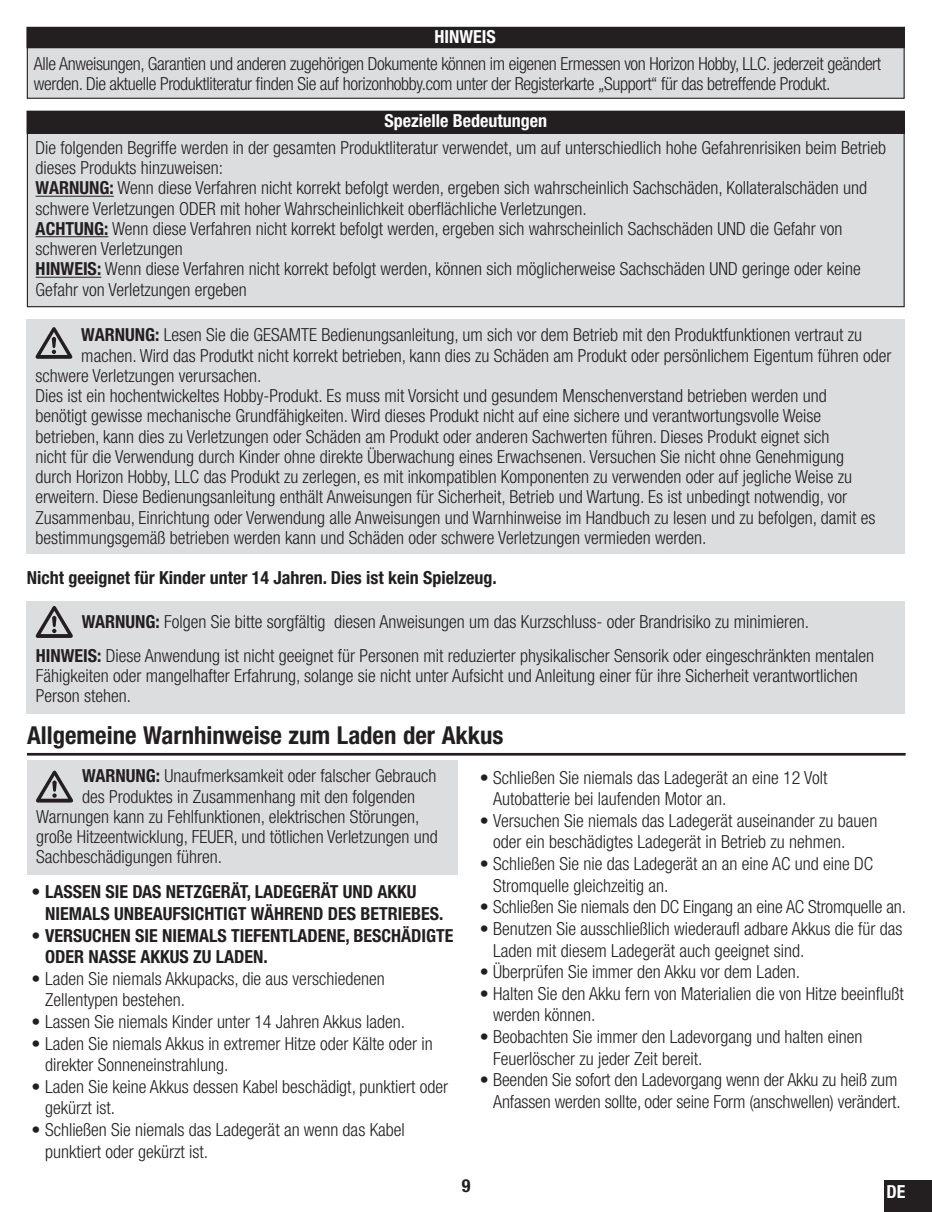
<style>
.page{position:relative;width:932px;height:1212px;background:#fff}
.page>*{position:absolute;margin:0;border:0;box-sizing:border-box;transform-origin:0 0}
.SPM_Main_Header{font:700 condensed 24.75px "Helvetica Neue LT Std";color:#231f20}
.SPM_Body_Text{font:300 condensed 18px/21.6px "Helvetica Neue LT Std";color:#231f20}
.SPM_Caution_Warning{font:300 condensed 18px "Helvetica Neue LT Std";color:#231f20}
.SPM_Notice{font:300 condensed 18px/20.2px "Helvetica Neue LT Std";color:#231f20}
.SPM_Body_Text-2{font:300 condensed 18px/20.2px "Helvetica Neue LT Std";letter-spacing:-.02em;color:#231f20}
.SPM_Body_Text-3{font:700 condensed 18px/21.6px "Helvetica Neue LT Std";color:#231f20}
.SPM_Single_line_Caut{font:300 condensed 18px "Helvetica Neue LT Std";color:#231f20}
.SPM_Subhead{font:700 condensed 18px "Helvetica Neue LT Std";color:#fff}
.s1{font-weight:700}
</style>
<div class="page">
<div style="left:883px;top:1180px;width:48px;height:32px;background:#231f20"></div>
<hr style="left:27px;top:753px;width:878px;height:1px;background:#231f20">
<hr style="left:27px;top:754px;width:878px;height:1px;background:#231f20">
<div style="left:27px;top:760px;width:430px;height:115px;background:#dcdddf"></div>
<svg style="left:36px;top:771px;width:37px;height:31px"></svg>
<div style="left:27px;top:329px;width:877px;height:225px;background:#dcdddf"></div>
<div style="left:27px;top:320px;width:877px;height:74px;background:#dcdddf"></div>
<svg style="left:36px;top:327px;width:36px;height:32px"></svg>
<div style="left:27px;top:28px;width:876px;height:70px;background:#dcdddf"></div>
<div style="left:27px;top:27px;width:877px;height:72px;border:1px solid #231f20"></div>
<div style="left:27px;top:111px;width:876px;height:196px;background:#dcdddf"></div>
<div style="left:27px;top:111px;width:877px;height:22px;background:#231f20"></div>
<div style="left:27px;top:111px;width:877px;height:23px;border:1px solid #231f20"></div>
<div style="left:27px;top:27px;width:877px;height:21px;background:#231f20"></div>
<hr style="left:36px;top:196px;width:78px;height:1px;background:#231f20">
<hr style="left:36px;top:236px;width:72px;height:1px;background:#231f20">
<hr style="left:36px;top:277px;width:65px;height:1px;background:#231f20">
<div style="left:27px;top:601px;width:877px;height:39px;background:#dcdddf"></div>
<div style="left:27px;top:640px;width:877px;height:74px;background:#dcdddf"></div>
<svg style="left:36px;top:606px;width:37px;height:32px"></svg>
<p class="SPM_Subhead" style="left:434px;top:26px;width:63px">HINWEIS</p>
<p class="SPM_Body_Text-2" style="left:34px;top:53px;width:848px">Alle Anweisungen, Garantien und anderen zugehörigen Dokumente können im eigenen Ermessen von Horizon Hobby, LLC. jederzeit geändert werden. Die aktuelle Produktliteratur finden Sie auf horizonhobby.com unter der Registerkarte „Support“ für das betreffende Produkt.</p>
<p class="SPM_Subhead" style="left:384px;top:109px;width:164px">Spezielle Bedeutungen</p>
<p class="SPM_Body_Text" style="left:36px;top:137px;width:851px;line-height:20.2px">Die folgenden Begriffe werden in der gesamten Produktliteratur verwendet, um auf unterschiedlich hohe Gefahrenrisiken beim Betrieb dieses Produkts hinzuweisen:</p>
<p class="SPM_Body_Text" style="left:36px;top:178px;width:832px;line-height:20.2px"><span class="s1">WARNUNG:</span> Wenn diese Verfahren nicht korrekt befolgt werden, ergeben sich wahrscheinlich Sachschäden, Kollateralschäden und schwere Verletzungen ODER mit hoher Wahrscheinlichkeit oberflächliche Verletzungen.</p>
<p class="SPM_Body_Text" style="left:36px;top:218px;width:808px;line-height:20.2px"><span class="s1">ACHTUNG:</span> Wenn diese Verfahren nicht korrekt befolgt werden, ergeben sich wahrscheinlich Sachschäden UND die Gefahr von schweren Verletzungen</p>
<p class="SPM_Body_Text" style="left:36px;top:259px;width:826px;line-height:20.2px"><span class="s1">HINWEIS:</span> Wenn diese Verfahren nicht korrekt befolgt werden, können sich möglicherweise Sachschäden UND geringe oder keine<br>Gefahr von Verletzungen ergeben</p>
<p class="SPM_Caution_Warning" style="left:81px;top:325px;width:782px"><span class="s1">WARNUNG:</span> Lesen Sie die GESAMTE Bedienungsanleitung, um sich vor dem Betrieb mit den Produktfunktionen vertraut zu</p>
<p class="SPM_Caution_Warning" style="left:81px;top:345px;width:811px">machen. Wird das Produtkt nicht korrekt betrieben, kann dies zu Schäden am Produkt oder persönlichem Eigentum führen oder</p>
<p class="SPM_Caution_Warning" style="left:36px;top:365px;width:227px">schwere Verletzungen verursachen.</p>
<p class="SPM_Body_Text" style="left:36px;top:385px;width:841px;line-height:20.2px">Dies ist ein hochentwickeltes Hobby-Produkt. Es muss mit Vorsicht und gesundem Menschenverstand betrieben werden und benötigt gewisse mechanische Grundfähigkeiten. Wird dieses Produkt nicht auf eine sichere und verantwortungsvolle Weise betrieben, kann dies zu Verletzungen oder Schäden am Produkt oder anderen Sachwerten führen. Dieses Produkt eignet sich<br>nicht für die Verwendung durch Kinder ohne direkte Überwachung eines Erwachsenen. Versuchen Sie nicht ohne Genehmigung durch Horizon Hobby, LLC das Produkt zu zerlegen, es mit inkompatiblen Komponenten zu verwenden oder auf jegliche Weise zu erweitern. Diese Bedienungsanleitung enthält Anweisungen für Sicherheit, Betrieb und Wartung. Es ist unbedingt notwendig, vor Zusammenbau, Einrichtung oder Verwendung alle Anweisungen und Warnhinweise im Handbuch zu lesen und zu befolgen, damit es bestimmungsgemäß betrieben werden kann und Schäden oder schwere Verletzungen vermieden werden.</p>
<p class="SPM_Body_Text-3" style="left:27px;top:566px;width:471px">Nicht geeignet für Kinder unter 14 Jahren. Dies ist kein Spielzeug.</p>
<p class="SPM_Single_line_Caut" style="left:82px;top:611px;width:728px"><span class="s1">WARNUNG:</span> Folgen Sie bitte sorgfältig diesen Anweisungen um das Kurzschluss- oder Brandrisiko zu minimieren.</p>
<p class="SPM_Notice" style="left:36px;top:645px;width:839px"><span class="s1">HINWEIS:</span> Diese Anwendung ist nicht geeignet für Personen mit reduzierter physikalischer Sensorik oder eingeschränkten mentalen<br>Fähigkeiten oder mangelhafter Erfahrung, solange sie nicht unter Aufsicht und Anleitung einer für ihre Sicherheit verantwortlichen<br>Person stehen.</p>
<p class="SPM_Main_Header" style="left:27px;top:720px;width:478px">Allgemeine Warnhinweise zum Laden der Akkus</p>
<p class="SPM_Caution_Warning" style="left:82px;top:766px;width:356px"><span class="s1">WARNUNG:</span> Unaufmerksamkeit oder falscher Gebrauch</p>
<p class="SPM_Caution_Warning" style="left:82px;top:786px;width:334px">des Produktes in Zusammenhang mit den folgenden</p>
<p class="SPM_Caution_Warning" style="left:36px;top:806px;width:384px">Warnungen kann zu Fehlfunktionen, elektrischen Störungen,</p>
<p class="SPM_Caution_Warning" style="left:36px;top:826px;width:403px">große Hitzeentwicklung, FEUER, und tötlichen Verletzungen und</p>
<p class="SPM_Caution_Warning" style="left:36px;top:847px;width:187px">Sachbeschädigungen führen.</p>
<p class="SPM_Body_Text-3" style="left:45px;top:881px;width:400px;text-indent:-14px">• LASSEN SIE DAS NETZGERÄT, LADEGERÄT UND AKKU<br>NIEMALS UNBEAUFSICHTIGT WÄHREND DES BETRIEBES.</p>
<p class="SPM_Body_Text-3" style="left:45px;top:924px;width:410px;text-indent:-14px">• VERSUCHEN SIE NIEMALS TIEFENTLADENE, BESCHÄDIGTE<br>ODER NASSE AKKUS ZU LADEN.</p>
<p class="SPM_Body_Text" style="left:45px;top:967px;width:341px;text-indent:-14px">• Laden Sie niemals Akkupacks, die aus verschiedenen<br>Zellentypen bestehen.</p>
<p class="SPM_Body_Text" style="left:32px;top:1011px;width:375px">• Lassen Sie niemals Kinder unter 14 Jahren Akkus laden.</p>
<p class="SPM_Body_Text" style="left:45px;top:1032px;width:389px;text-indent:-14px">• Laden Sie niemals Akkus in extremer Hitze oder Kälte oder in direkter Sonneneinstrahlung.</p>
<p class="SPM_Body_Text" style="left:45px;top:1075px;width:404px;text-indent:-14px">• Laden Sie keine Akkus dessen Kabel beschädigt, punktiert oder gekürzt ist.</p>
<p class="SPM_Body_Text" style="left:45px;top:1119px;width:361px;text-indent:-14px">• Schließen Sie niemals das Ladegerät an wenn das Kabel punktiert oder gekürzt ist.</p>
<p class="SPM_Body_Text" style="left:493px;top:766px;width:335px;text-indent:-14px">• Schließen Sie niemals das Ladegerät an eine 12 Volt<br>Autobatterie bei laufenden Motor an.</p>
<p class="SPM_Body_Text" style="left:493px;top:809px;width:385px;text-indent:-14px">• Versuchen Sie niemals das Ladegerät auseinander zu bauen oder ein beschädigtes Ladegerät in Betrieb zu nehmen.</p>
<p class="SPM_Body_Text" style="left:493px;top:853px;width:381px;text-indent:-14px">• Schließen Sie nie das Ladegerät an an eine AC und eine DC<br>Stromquelle gleichzeitig an.</p>
<p class="SPM_Body_Text" style="left:479px;top:896px;width:427px">• Schließen Sie niemals den DC Eingang an eine AC Stromquelle an.</p>
<p class="SPM_Body_Text" style="left:493px;top:917px;width:410px;text-indent:-14px">• Benutzen Sie ausschließlich wiederaufl adbare Akkus die für das<br>Laden mit diesem Ladegerät auch geeignet sind.</p>
<p class="SPM_Body_Text" style="left:479px;top:961px;width:321px">• Überprüfen Sie immer den Akku vor dem Laden.</p>
<p class="SPM_Body_Text" style="left:493px;top:982px;width:412px;text-indent:-14px">• Halten Sie den Akku fern von Materialien die von Hitze beeinflußt werden können.</p>
<p class="SPM_Body_Text" style="left:493px;top:1025px;width:371px;text-indent:-14px">• Beobachten Sie immer den Ladevorgang und halten einen<br>Feuerlöscher zu jeder Zeit bereit.</p>
<p class="SPM_Body_Text" style="left:479px;top:1069px;width:422px;text-align:right">• Beenden Sie sofort den Ladevorgang wenn der Akku zu heiß zum<br>Anfassen werden sollte, oder seine Form (anschwellen) verändert.</p>
<p class="SPM_Body_Text-3" style="left:461px;top:1175px;width:10px">9</p>
<p class="SPM_Subhead" style="left:886px;top:1180px;width:20px">DE</p>
</div>
